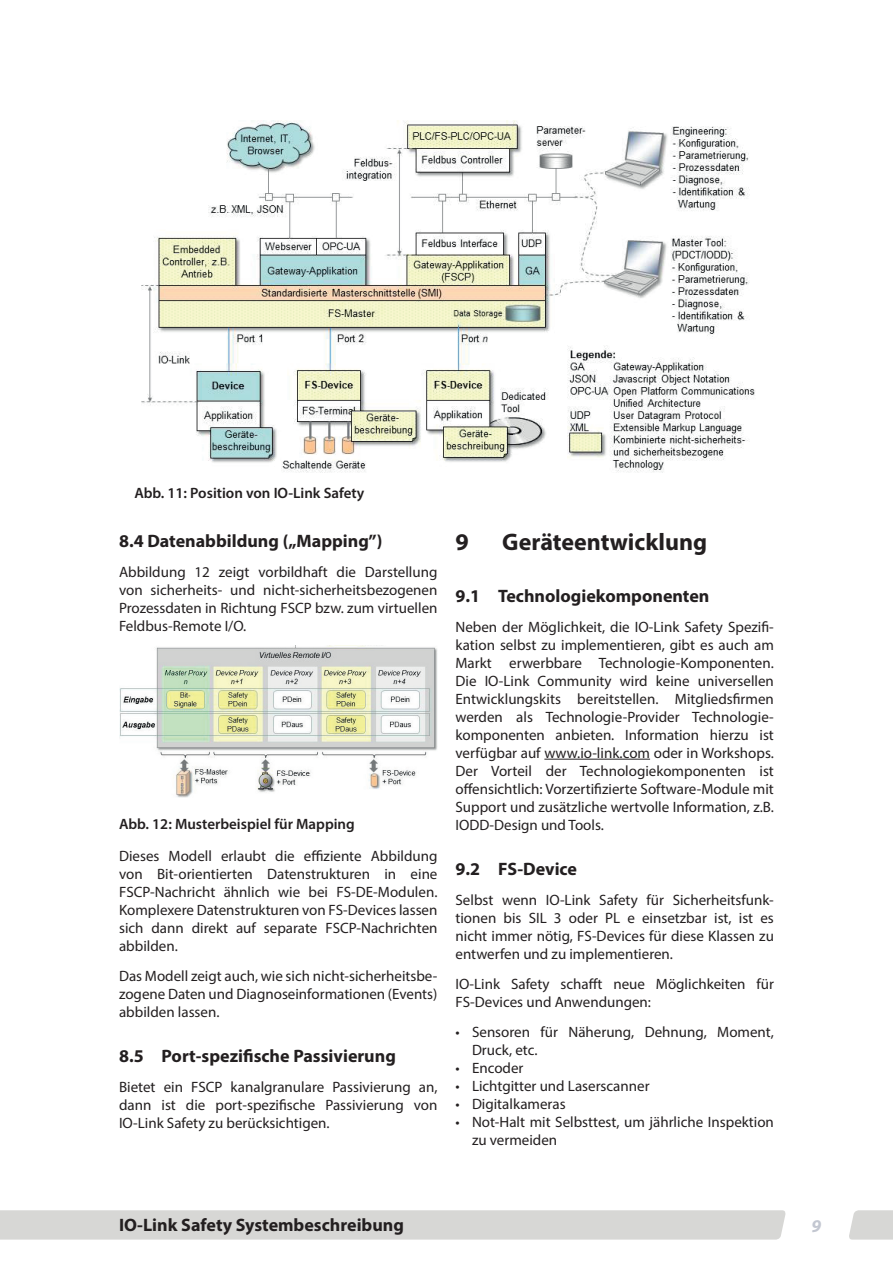
<style>
.page{position:relative;width:893px;height:1263px;background:#fff}
.page>*{position:absolute;margin:0;border:0;box-sizing:border-box;transform-origin:0 0}
.t1{font:700 24px "Myriad Pro";color:#231f20}
.t2{font:700 18px "Myriad Pro";color:#231f20}
.t3{font:italic 700 18px "Myriad Pro";color:#c3c7d1}
.t4{font:15px/18px "Myriad Pro";color:#231f20;text-align:justify}
.t5{font:600 15px "Myriad Pro";color:#231f20}
</style>
<div class="page">
<svg style="left:849px;top:1210px;width:44px;height:29px"></svg>
<div style="left:0;top:1210px;width:786px;height:29px;background:#d7d7d5"></div>
<img style="left:141px;top:120px;width:614px;height:353px">
<img style="left:119px;top:646px;width:318px;height:152px">
<hr style="left:544px;top:759px;width:106px;height:1px;background:#231f20">
<p class="t5" style="left:134px;top:483px;width:232px">Abb. 11: Position von IO-Link Safety</p>
<p class="t2" style="left:119px;top:529px;width:265px">8.4 Datenabbildung („Mapping”)</p>
<p class="t4" style="left:119px;top:562px;width:320px">Abbildung 12 zeigt vorbildhaft die Darstellung von sicherheits- und nicht-sicherheitsbezogenen Prozessdaten in Richtung FSCP bzw. zum virtuellen Feldbus-Remote I/O.</p>
<p class="t5" style="left:119px;top:815px;width:237px">Abb. 12: Musterbeispiel für Mapping</p>
<p class="t4" style="left:119px;top:846px;width:320px">Dieses Modell erlaubt die effiziente Abbildung von Bit-orientierten Datenstrukturen in eine FSCP-Nachricht ähnlich wie bei FS-DE-Modulen.<br>Komplexere Datenstrukturen von FS-Devices lassen sich dann direkt auf separate FSCP-Nachrichten abbilden.</p>
<p class="t4" style="left:119px;top:966px;width:320px">Das Modell zeigt auch, wie sich nicht-sicherheitsbe&shy;zogene Daten und Diagnoseinformationen (Events) abbilden lassen.</p>
<p class="t2" style="left:119px;top:1044px;width:278px">8.5 Port-spezifische Passivierung</p>
<p class="t4" style="left:119px;top:1078px;width:320px">Bietet ein FSCP kanalgranulare Passivierung an, dann ist die port-spezifische Passivierung von IO-Link Safety zu berücksichtigen.</p>
<h1 class="t1" style="left:455px;top:526px;width:15px">9</h1>
<h1 class="t1" style="left:502px;top:526px;width:206px">Geräteentwicklung</h1>
<p class="t2" style="left:455px;top:584px;width:256px">9.1 Technologiekomponenten</p>
<p class="t4" style="left:455px;top:617px;width:320px">Neben der Möglichkeit, die IO-Link Safety Spezifi&shy;kation selbst zu implementieren, gibt es auch am Markt erwerbbare Technologie-Komponenten.<br>Die IO-Link Community wird keine universellen Entwicklungskits bereitstellen. Mitgliedsfirmen werden als Technologie-Provider Technologie&shy;komponenten anbieten. Information hierzu ist verfügbar auf www.io-link.com oder in Workshops.<br>Der Vorteil der Technologiekomponenten ist offensichtlich: Vorzertifizierte Software-Module mit Support und zusätzliche wertvolle Information, z.B.<br>IODD-Design und Tools.</p>
<p class="t2" style="left:455px;top:857px;width:123px">9.2 FS-Device</p>
<p class="t4" style="left:455px;top:891px;width:320px">Selbst wenn IO-Link Safety für Sicherheitsfunk&shy;tionen bis SIL 3 oder PL e einsetzbar ist, ist es nicht immer nötig, FS-Devices für diese Klassen zu entwerfen und zu implementieren.</p>
<p class="t4" style="left:455px;top:975px;width:320px">IO-Link Safety schafft neue Möglichkeiten für<br>FS-Devices und Anwendungen:</p>
<p class="t4" style="left:472px;top:1023px;width:303px;text-indent:-16px">• Sensoren für Näherung, Dehnung, Moment,<br>Druck, etc.</p>
<p class="t4" style="left:455px;top:1059px;width:69px">• Encoder</p>
<p class="t4" style="left:455px;top:1077px;width:196px">• Lichtgitter und Laserscanner</p>
<p class="t4" style="left:455px;top:1095px;width:112px">• Digitalkameras</p>
<p class="t4" style="left:472px;top:1113px;width:303px;text-indent:-16px">• Not-Halt mit Selbsttest, um jährliche Inspektion zu vermeiden</p>
<p class="t2" style="left:119px;top:1213px;width:286px">IO-Link Safety Systembeschreibung</p>
<p class="t3" style="left:811px;top:1214px;width:11px">9</p>
</div>
